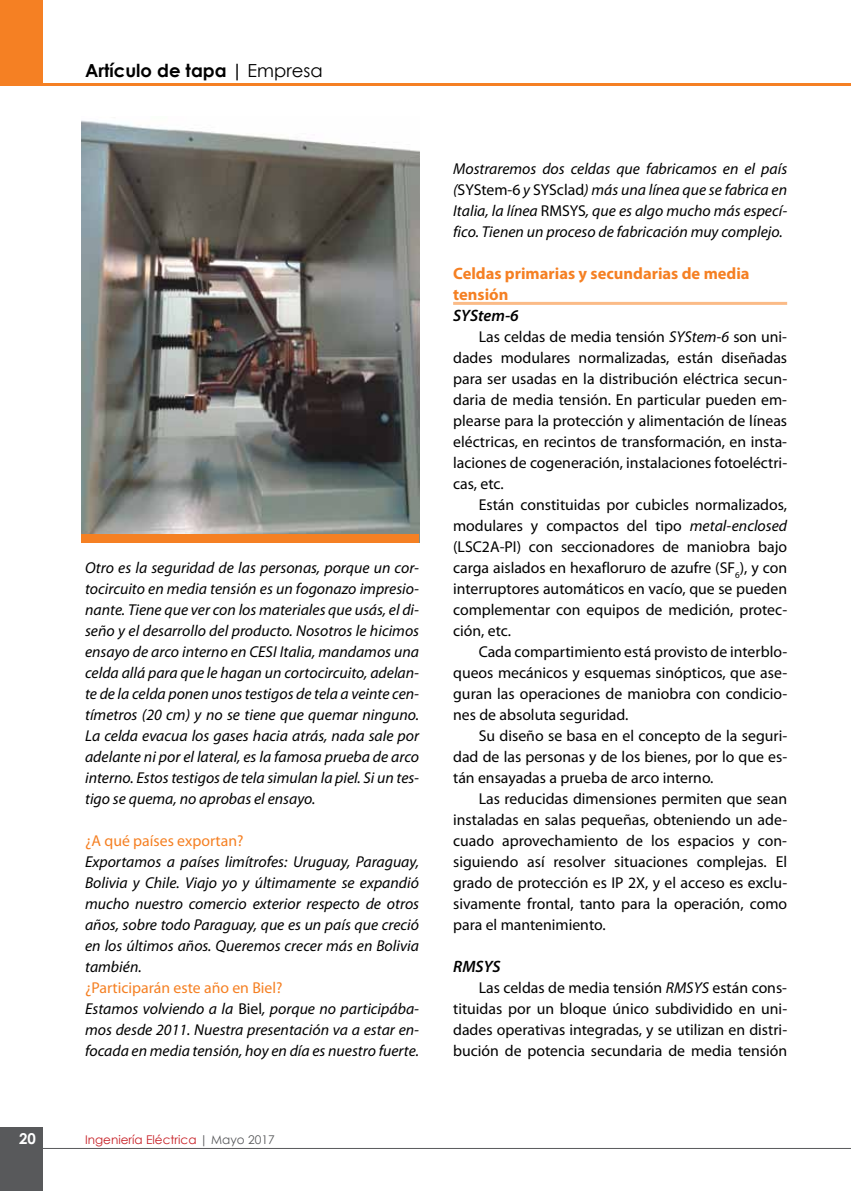
<style>
.page{position:relative;width:851px;height:1191px;background:#fff}
.page>*{position:absolute;margin:0;border:0;box-sizing:border-box;transform-origin:0 0}
.t1{font:700 18px "Century Gothic";color:#000}
.t2{font:700 16.5px/21px "Myriad Pro";color:#f58023}
.t3{font:italic 600 16.5px "Myriad Pro";color:#000}
.t4{font:15.75px/21px "Myriad Pro";color:#000;text-align:justify}
.t5{font:italic 15.75px/21px "Myriad Pro";color:#000;text-align:justify}
.t6{font:15.75px "Myriad Pro";color:#f58023}
.t7{font:700 15px "Century Gothic";color:#fff}
.t8{font:12px "Century Gothic";color:#c61d23}
.s1{font-weight:400}
.s2{font-style:normal;color:#f58023}
.s3{font-style:normal}
.s4{color:#58595b}
.s5{font-style:italic}
</style>
<div class="page">
<div style="left:0;top:1127px;width:43px;height:64px;background:#58595b"></div>
<hr style="left:0;top:1148px;width:850px;height:1px;background:#58595b">
<div style="left:0;top:0;width:43px;height:85px;background:#f58023"></div>
<hr style="left:0;top:83px;width:850px;height:2px;background:#f58023">
<hr style="left:453px;top:302px;width:334px;height:3px;background:#fbbb87">
<img style="left:81px;top:120px;width:338px;height:414px">
<div style="left:81px;top:534px;width:338px;height:8px;background:#f58023"></div>
<p class="t1" style="left:85px;top:56px;width:239px">Artículo de tapa | <span class="s1">Empresa</span></p>
<p class="t5" style="left:85px;top:558px;width:335px">Otro es la seguridad de las personas, porque un cor&shy;tocircuito en media tensión es un fogonazo impresio&shy;nante. Tiene que ver con los materiales que usás, el di&shy;seño y el desarrollo del producto. Nosotros le hicimos ensayo de arco interno en CESI Italia, mandamos una celda allá para que le hagan un cortocircuito, adelan&shy;te de la celda ponen unos testigos de tela a veinte cen&shy;tímetros (20 cm) y no se tiene que quemar ninguno.<br>La celda evacua los gases hacia atrás, nada sale por adelante ni por el lateral, es la famosa prueba de arco interno. Estos testigos de tela simulan la piel. Si un tes&shy;tigo se quema, no aprobas el ensayo.</p>
<p class="t6" style="left:85px;top:832px;width:160px">¿A qué países exportan?</p>
<p class="t5" style="left:85px;top:852px;width:335px">Exportamos a países limítrofes: Uruguay, Paraguay, Bolivia y Chile. Viajo yo y últimamente se expandió mucho nuestro comercio exterior respecto de otros años, sobre todo Paraguay, que es un país que creció en los últimos años. Queremos crecer más en Bolivia también.</p>
<p class="t5" style="left:85px;top:978px;width:335px;text-align:left"><span class="s2">¿Participarán este año en Biel?<br></span>Estamos volviendo a la <span class="s3">Biel</span>, porque no participába&shy;mos desde 2011. Nuestra presentación va a estar en&shy;focada en media tensión, hoy en día es nuestro fuerte.</p>
<p class="t7" style="left:19px;top:1127px;width:18px">20</p>
<p class="t8" style="left:85px;top:1131px;width:191px">Ingeniería Eléctrica <span class="s4">| Mayo 2017</span></p>
<p class="t5" style="left:453px;top:159px;width:335px">Mostraremos dos celdas que fabricamos en el país (<span class="s3">SYStem-6</span> y <span class="s3">SYSclad</span>) más una línea que se fabrica en Italia, la línea <span class="s3">RMSYS</span>, que es algo mucho más especí&shy;fico. Tienen un proceso de fabricación muy complejo.</p>
<p class="t2" style="left:453px;top:263px;width:298px">Celdas primarias y secundarias de media tensión</p>
<p class="t3" style="left:453px;top:307px;width:67px">SYStem-6</p>
<p class="t4" style="left:453px;top:327px;width:335px;text-indent:26px">Las celdas de media tensión <span class="s5">SYStem-6</span> son uni&shy;dades modulares normalizadas, están diseñadas para ser usadas en la distribución eléctrica secun&shy;daria de media tensión. En particular pueden em&shy;plearse para la protección y alimentación de líneas eléctricas, en recintos de transformación, en insta&shy;laciones de cogeneración, instalaciones fotoeléctri&shy;cas, etc.</p>
<p class="t4" style="left:453px;top:495px;width:335px;text-indent:26px">Están constituidas por cubicles normalizados, modulares y compactos del tipo <span class="s5">metal-enclosed </span>(LSC2A-PI) con seccionadores de maniobra bajo carga aislados en hexafloruro de azufre (SF<sub>6</sub>), y con interruptores automáticos en vacío, que se pueden complementar con equipos de medición, protec&shy;ción, etc.</p>
<p class="t4" style="left:453px;top:642px;width:335px;text-indent:25px">Cada compartimiento está provisto de interblo&shy;queos mecánicos y esquemas sinópticos, que ase&shy;guran las operaciones de maniobra con condicio&shy;nes de absoluta seguridad.</p>
<p class="t4" style="left:453px;top:726px;width:335px;text-indent:26px">Su diseño se basa en el concepto de la seguri&shy;dad de las personas y de los bienes, por lo que es&shy;tán ensayadas a prueba de arco interno.</p>
<p class="t4" style="left:453px;top:789px;width:335px;text-indent:26px">Las reducidas dimensiones permiten que sean instaladas en salas pequeñas, obteniendo un ade&shy;cuado aprovechamiento de los espacios y con&shy;siguiendo así resolver situaciones complejas. El grado de protección es IP 2X, y el acceso es exclu&shy;sivamente frontal, tanto para la operación, como para el mantenimiento.</p>
<p class="t3" style="left:453px;top:958px;width:49px">RMSYS</p>
<p class="t4" style="left:453px;top:978px;width:335px;text-indent:26px">Las celdas de media tensión <span class="s5">RMSYS</span> están cons&shy;tituidas por un bloque único subdividido en uni&shy;dades operativas integradas, y se utilizan en distri&shy;bución de potencia secundaria de media tensión</p>
</div>
